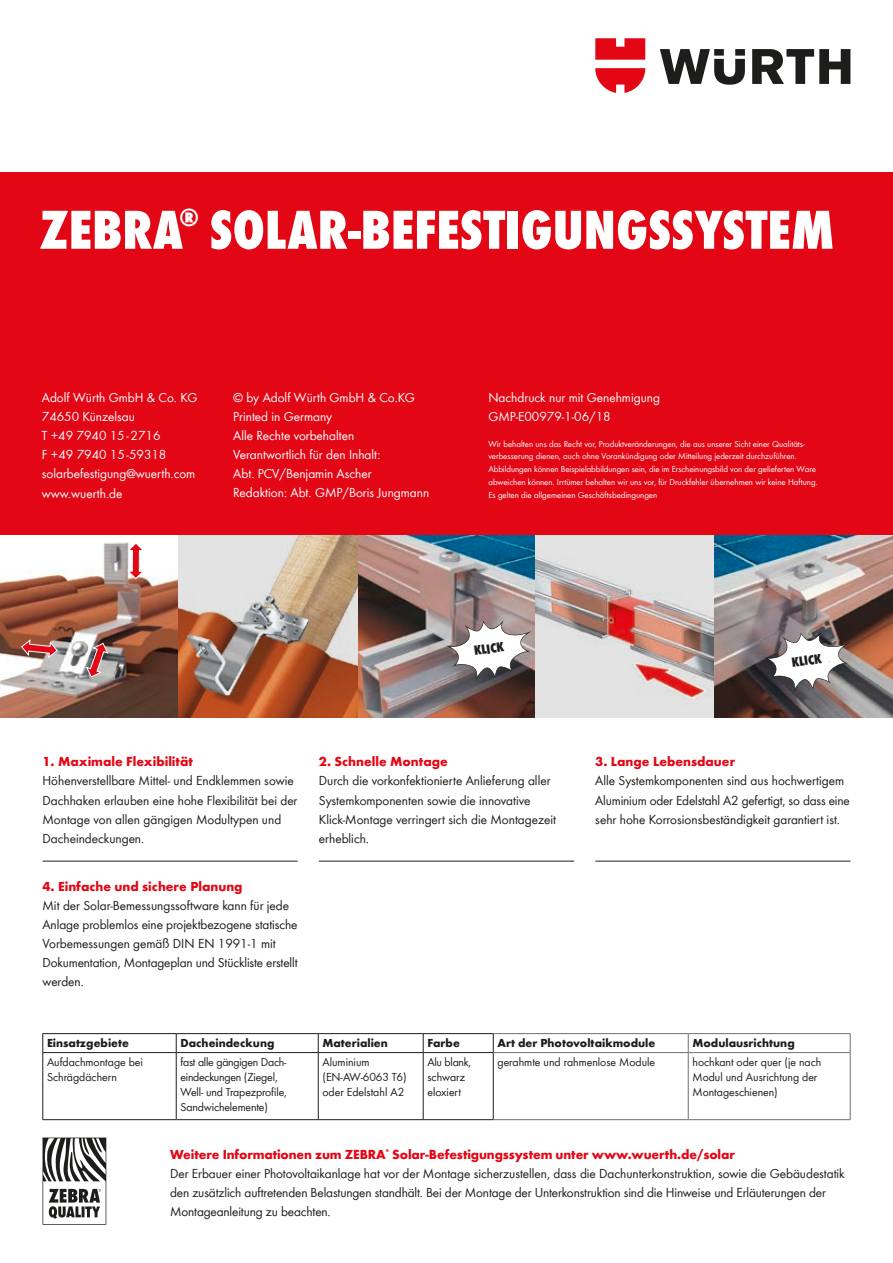
<style>
.page{position:relative;width:893px;height:1263px;background:#fff}
.page>*{position:absolute;margin:0;border:0;box-sizing:border-box;transform-origin:0 0}
.t1{font:800 condensed 57px "Wuerth";color:#fff}
.t2{font:800 condensed 25.5px "Wuerth";color:#fff}
.t3{font:800 condensed 13.95px "Wuerth Global";color:#1d1d1b}
.t4{font:13.5px/19.2px "Wuerth";color:#1d1d1b}
.t5{font:13.5px/19.2px "Wuerth";color:#fff}
.t6{font:700 13.5px "Wuerth";color:#e30614}
.t7{font:12px/14.9px "Wuerth";color:#1d1d1b}
.t8{font:700 12px "Wuerth";color:#1d1d1b}
.t9{font:9px/12.8px "Wuerth";color:#fff}
.t10{font:700 4.35px "Wuerth";color:#e30614}
</style>
<div class="page">
<div style="left:0;top:172px;width:893px;height:364px;background:#e30614"></div>
<svg style="left:660px;top:49px;width:190px;height:36px"></svg>
<svg style="left:595px;top:38px;width:50px;height:55px"></svg>
<img style="left:0;top:536px;width:179px;height:182px">
<svg style="left:43px;top:1137px;width:63px;height:88px"></svg>
<img style="left:357px;top:536px;width:179px;height:182px">
<svg style="left:536px;top:536px;width:178px;height:182px;background:#d5c3c1"></svg>
<svg style="left:179px;top:536px;width:178px;height:182px;background:#bc937c"></svg>
<img style="left:714px;top:536px;width:179px;height:182px">
<hr style="left:43px;top:861px;width:255px;height:1px;background:#1d1d1b">
<hr style="left:319px;top:861px;width:255px;height:1px;background:#1d1d1b">
<hr style="left:595px;top:861px;width:255px;height:1px;background:#1d1d1b">
<hr style="left:43px;top:1033px;width:133px;height:1px;background:#1d1d1b">
<svg style="left:43px;top:1034px;width:1px;height:18px"></svg>
<hr style="left:176px;top:1033px;width:142px;height:1px;background:#1d1d1b">
<svg style="left:176px;top:1034px;width:1px;height:18px"></svg>
<hr style="left:318px;top:1033px;width:105px;height:1px;background:#1d1d1b">
<svg style="left:318px;top:1034px;width:1px;height:18px"></svg>
<hr style="left:423px;top:1033px;width:70px;height:1px;background:#1d1d1b">
<svg style="left:423px;top:1034px;width:1px;height:18px"></svg>
<svg style="left:493px;top:1034px;width:1px;height:18px"></svg>
<hr style="left:43px;top:1052px;width:133px;height:1px;background:#1d1d1b">
<hr style="left:43px;top:1053px;width:1px;height:66px;background:#1d1d1b">
<hr style="left:176px;top:1052px;width:142px;height:1px;background:#1d1d1b">
<hr style="left:176px;top:1053px;width:1px;height:66px;background:#1d1d1b">
<hr style="left:318px;top:1052px;width:105px;height:1px;background:#1d1d1b">
<hr style="left:318px;top:1053px;width:1px;height:66px;background:#1d1d1b">
<hr style="left:423px;top:1052px;width:70px;height:1px;background:#1d1d1b">
<hr style="left:423px;top:1053px;width:1px;height:66px;background:#1d1d1b">
<hr style="left:493px;top:1053px;width:1px;height:66px;background:#1d1d1b">
<hr style="left:43px;top:1119px;width:133px;height:1px;background:#1d1d1b">
<hr style="left:176px;top:1119px;width:142px;height:1px;background:#1d1d1b">
<hr style="left:318px;top:1119px;width:105px;height:1px;background:#1d1d1b">
<hr style="left:423px;top:1119px;width:70px;height:1px;background:#1d1d1b">
<hr style="left:493px;top:1033px;width:195px;height:1px;background:#70706f">
<hr style="left:688px;top:1033px;width:162px;height:1px;background:#70706f">
<svg style="left:688px;top:1034px;width:1px;height:18px"></svg>
<svg style="left:850px;top:1034px;width:1px;height:18px"></svg>
<hr style="left:493px;top:1052px;width:195px;height:1px;background:#70706f">
<hr style="left:688px;top:1052px;width:162px;height:1px;background:#70706f">
<hr style="left:688px;top:1053px;width:1px;height:66px;background:#70706f">
<hr style="left:850px;top:1053px;width:1px;height:66px;background:#70706f">
<hr style="left:493px;top:1119px;width:195px;height:1px;background:#70706f">
<hr style="left:688px;top:1119px;width:162px;height:1px;background:#70706f">
<svg style="left:21px;top:639px;width:37px;height:20px"></svg>
<svg style="left:85px;top:642px;width:24px;height:36px"></svg>
<svg style="left:127px;top:542px;width:18px;height:38px"></svg>
<svg style="left:763px;top:631px;width:87px;height:62px"></svg>
<svg style="left:445px;top:620px;width:88px;height:61px"></svg>
<h2 class="t2" style="left:180px;top:199px;width:21px">®</h2>
<h1 class="t1" style="left:210px;top:190px;width:626px">SOLAR-BEFESTIGUNGSSYSTEM</h1>
<h1 class="t1" style="left:39px;top:190px;width:145px">ZEBRA</h1>
<p class="t5" style="left:42px;top:387px;width:157px">Adolf Würth GmbH &amp; Co. KG<br>74650 Künzelsau<br>T +49 7940 15-2716<br>F +49 7940 15-59318 solarbefestigung@wuerth.com www.wuerth.de</p>
<p class="t5" style="left:233px;top:387px;width:198px">© by Adolf Würth GmbH &amp; Co.KG<br>Printed in Germany<br>Alle Rechte vorbehalten<br>Verantwortlich für den Inhalt:<br>Abt. PCV/Benjamin Ascher<br>Redaktion: Abt. GMP/Boris Jungmann</p>
<p class="t5" style="left:488px;top:387px;width:173px">Nachdruck nur mit Genehmigung<br>GMP-E00979-1-06/18</p>
<p class="t9" style="left:488px;top:437px;width:331px">Wir behalten uns das Recht vor, Produktveränderungen, die aus unserer Sicht einer Qualitäts&shy;verbesserung dienen, auch ohne Vorankündigung oder Mitteilung jederzeit durchzuführen.<br>Abbildungen können Beispielabbildungen sein, die im Erscheinungsbild von der gelieferten Ware abweichen können. Irrtümer behalten wir uns vor, für Druckfehler übernehmen wir keine Haftung.<br>Es gelten die allgemeinen Geschäftsbedingungen</p>
<p class="t3" style="left:473px;top:643px;width:32px;rotate:-8deg">Klick</p>
<p class="t6" style="left:43px;top:752px;width:152px">1. Maximale Flexibilität</p>
<p class="t4" style="left:43px;top:771px;width:256px">Höhenverstellbare Mittel- und Endklemmen sowie Dachhaken erlauben eine hohe Flexibilität bei der Montage von allen gängigen Modultypen und Dacheindeckungen.</p>
<p class="t6" style="left:43px;top:876px;width:202px">4. Einfache und sichere Planung</p>
<p class="t4" style="left:43px;top:895px;width:257px">Mit der Solar-Bemessungssoftware kann für jede Anlage problemlos eine projektbezogene statische Vorbemessungen gemäß DIN EN 1991-1 mit Dokumentation, Montageplan und Stückliste erstellt werden.</p>
<p class="t6" style="left:319px;top:752px;width:131px">2. Schnelle Montage</p>
<p class="t4" style="left:319px;top:771px;width:239px">Durch die vorkonfektionierte Anlieferung aller Systemkomponenten sowie die innovative Klick-Montage verringert sich die Montagezeit erheblich.</p>
<p class="t3" style="left:791px;top:654px;width:32px;rotate:-8deg">Klick</p>
<p class="t6" style="left:595px;top:752px;width:141px">3. Lange Lebensdauer</p>
<p class="t4" style="left:595px;top:771px;width:256px">Alle Systemkomponenten sind aus hochwertigem<br>Aluminium oder Edelstahl A2 gefertigt, so dass eine sehr hohe Korrosionsbeständigkeit garantiert ist.</p>
<p class="t8" style="left:47px;top:1034px;width:84px">Einsatzgebiete</p>
<p class="t8" style="left:180px;top:1034px;width:96px">Dacheindeckung</p>
<p class="t8" style="left:322px;top:1034px;width:67px">Materialien</p>
<p class="t8" style="left:427px;top:1034px;width:34px">Farbe</p>
<p class="t8" style="left:497px;top:1034px;width:159px">Art der Photovoltaikmodule</p>
<p class="t8" style="left:692px;top:1034px;width:104px">Modulausrichtung</p>
<p class="t7" style="left:47px;top:1054px;width:97px">Aufdachmontage bei<br>Schrägdächern</p>
<p class="t7" style="left:180px;top:1054px;width:108px">fast alle gängigen Dach&shy;eindeckungen (Ziegel,<br>Well- und Trapezprofile,<br>Sandwichelemente)</p>
<p class="t7" style="left:322px;top:1054px;width:86px">Aluminium (EN-AW-6063 T6) oder Edelstahl A2</p>
<p class="t7" style="left:427px;top:1054px;width:45px">Alu blank, schwarz eloxiert</p>
<p class="t7" style="left:497px;top:1054px;width:159px">gerahmte und rahmenlose Module</p>
<p class="t7" style="left:692px;top:1054px;width:130px">hochkant oder quer (je nach<br>Modul und Ausrichtung der<br>Montageschienen)</p>
<p class="t6" style="left:170px;top:1144px;width:217px">Weitere Informationen zum ZEBRA</p>
<p class="t10" style="left:386px;top:1147px;width:5px">®</p>
<p class="t6" style="left:392px;top:1144px;width:344px">Solar-Befestigungssystem unter www.wuerth.de/solar</p>
<p class="t4" style="left:170px;top:1163px;width:676px">Der Erbauer einer Photovoltaikanlage hat vor der Montage sicherzustellen, dass die Dachunterkonstruktion, sowie die Gebäudestatik den zusätzlich auftretenden Belastungen standhält. Bei der Montage der Unterkonstruktion sind die Hinweise und Erläuterungen der<br>Montageanleitung zu beachten.</p>
</div>
